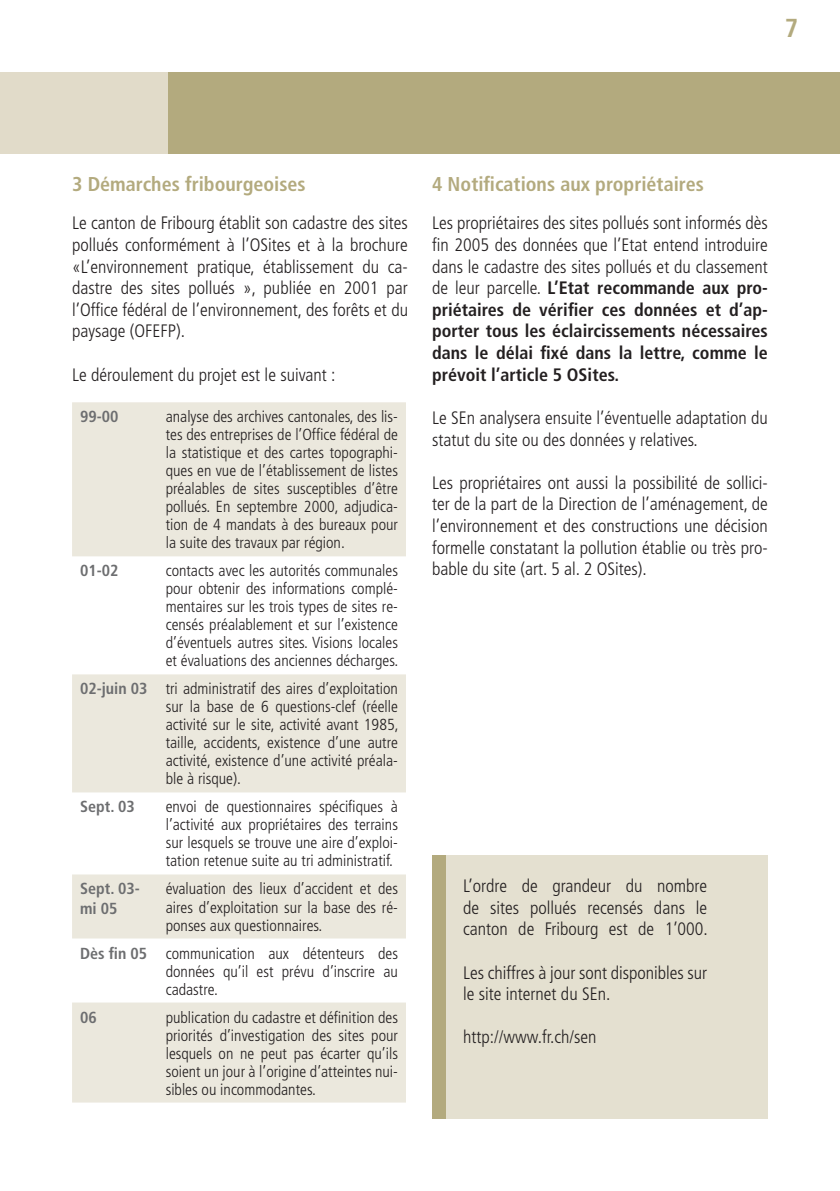
<style>
.page{position:relative;width:840px;height:1191px;background:#fff}
.page>*{position:absolute;margin:0;border:0;box-sizing:border-box;transform-origin:0 0}
.t1{font:700 condensed 26px "Frutiger";color:#b3aa7e}
.t2{font:700 condensed 20px "Frutiger";color:#b3aa7e}
.t3{font:300 condensed 18px/21.6px "Frutiger";color:#231f20;text-align:justify}
.t4{font:700 condensed 18px/21.6px "Frutiger";color:#231f20;text-align:justify}
.t5{font:300 condensed 16px/18px "Frutiger";color:#231f20;text-align:justify}
.t6{font:700 condensed 16px/19.2px "Frutiger";color:#6d6e70}
.s1{font-weight:700;color:#6d6e70}
.s2{font-weight:300}
</style>
<div class="page">
<div style="left:167px;top:72px;width:672px;height:82px;background:#b3aa7e"></div>
<div style="left:0;top:72px;width:167px;height:82px;background:#e1dbc9"></div>
<div style="left:434px;top:855px;width:333px;height:264px;background:#e4e0d0"></div>
<div style="left:432px;top:855px;width:13px;height:264px;background:#b3aa7e"></div>
<svg style="left:72px;top:402px;width:334px;height:700px;fill:#ebe8dd"></svg>
<h1 class="t1" style="left:784px;top:17px;width:15px">7</h1>
<p class="t2" style="left:72px;top:176px;width:235px">3 Démarches fribourgeoises</p>
<p class="t3" style="left:72px;top:214px;width:337px">Le canton de Fribourg établit son cadastre des sites pollués conformément à l’OSites et à la brochure «L’environnement pratique, établissement du ca&shy;dastre des sites pollués », publiée en 2001 par l’Office fédéral de l’environnement, des forêts et du paysage (OFEFP).</p>
<p class="t3" style="left:72px;top:365px;width:265px">Le déroulement du projet est le suivant :</p>
<p class="t6" style="left:80px;top:408px;width:40px">99-00</p>
<p class="t5" style="left:166px;top:409px;width:233px">analyse des archives cantonales, des lis&shy;tes des entreprises de l’Office fédéral de la statistique et des cartes topographi&shy;ques en vue de l’établissement de listes préalables de sites susceptibles d’être pollués. En septembre 2000, adjudica&shy;tion de 4 mandats à des bureaux pour la suite des travaux par région.</p>
<p class="t6" style="left:80px;top:562px;width:40px">01-02</p>
<p class="t5" style="left:166px;top:563px;width:234px">contacts avec les autorités communales pour obtenir des informations complé&shy;mentaires sur les trois types de sites re&shy;censés préalablement et sur l’existence d’éventuels autres sites. Visions locales et évaluations des anciennes décharges.</p>
<p class="t5" style="left:166px;top:681px;width:234px;text-indent:-86px"><span class="s1">02-juin 03</span> tri administratif des aires d’exploitation sur la base de 6 questions-clef (réelle activité sur le site, activité avant 1985, taille, accidents, existence d’une autre activité, existence d’une activité préala&shy;ble à risque).</p>
<p class="t6" style="left:80px;top:798px;width:56px">Sept. 03</p>
<p class="t5" style="left:166px;top:799px;width:233px">envoi de questionnaires spécifiques à l’activité aux propriétaires des terrains sur lesquels se trouve une aire d’exploi&shy;tation retenue suite au tri administratif.</p>
<p class="t6" style="left:80px;top:880px;width:61px">Sept. 03- mi 05</p>
<p class="t5" style="left:166px;top:881px;width:233px">évaluation des lieux d’accident et des aires d’exploitation sur la base des ré&shy;ponses aux questionnaires.</p>
<p class="t5" style="left:166px;top:945px;width:233px;text-indent:-86px"><span class="s1">Dès fin 05</span> communication aux détenteurs des données qu’il est prévu d’inscrire au cadastre.</p>
<p class="t6" style="left:80px;top:1008px;width:18px">06</p>
<p class="t5" style="left:166px;top:1009px;width:233px">publication du cadastre et définition des priorités d’investigation des sites pour lesquels on ne peut pas écarter qu’ils soient un jour à l’origine d’atteintes nui&shy;sibles ou incommodantes.</p>
<p class="t2" style="left:432px;top:176px;width:273px">4 Notifications aux propriétaires</p>
<p class="t4" style="left:432px;top:214px;width:337px"><span class="s2">Les propriétaires des sites pollués sont informés dès fin 2005 des données que l’Etat entend introduire dans le cadastre des sites pollués et du classement de leur parcelle.</span> L’Etat recommande aux pro&shy;priétaires de vérifier ces données et d’ap&shy;porter tous les éclaircissements nécessaires dans le délai fixé dans la lettre, comme le prévoit l’article 5 OSites.</p>
<p class="t3" style="left:432px;top:408px;width:337px">Le SEn analysera ensuite l’éventuelle adaptation du statut du site ou des données y relatives.</p>
<p class="t3" style="left:432px;top:473px;width:337px">Les propriétaires ont aussi la possibilité de sollici&shy;ter de la part de la Direction de l’aménagement, de l’environnement et des constructions une décision formelle constatant la pollution établie ou très pro&shy;bable du site (art. 5 al. 2 OSites).</p>
<p class="t3" style="left:463px;top:876px;width:246px">L’ordre de grandeur du nombre de sites pollués recensés dans le canton de Fribourg est de 1’000.</p>
<p class="t3" style="left:463px;top:963px;width:245px">Les chiffres à jour sont disponibles sur le site internet du SEn.</p>
<p class="t3" style="left:463px;top:1027px;width:135px">http://www.fr.ch/sen</p>
</div>
